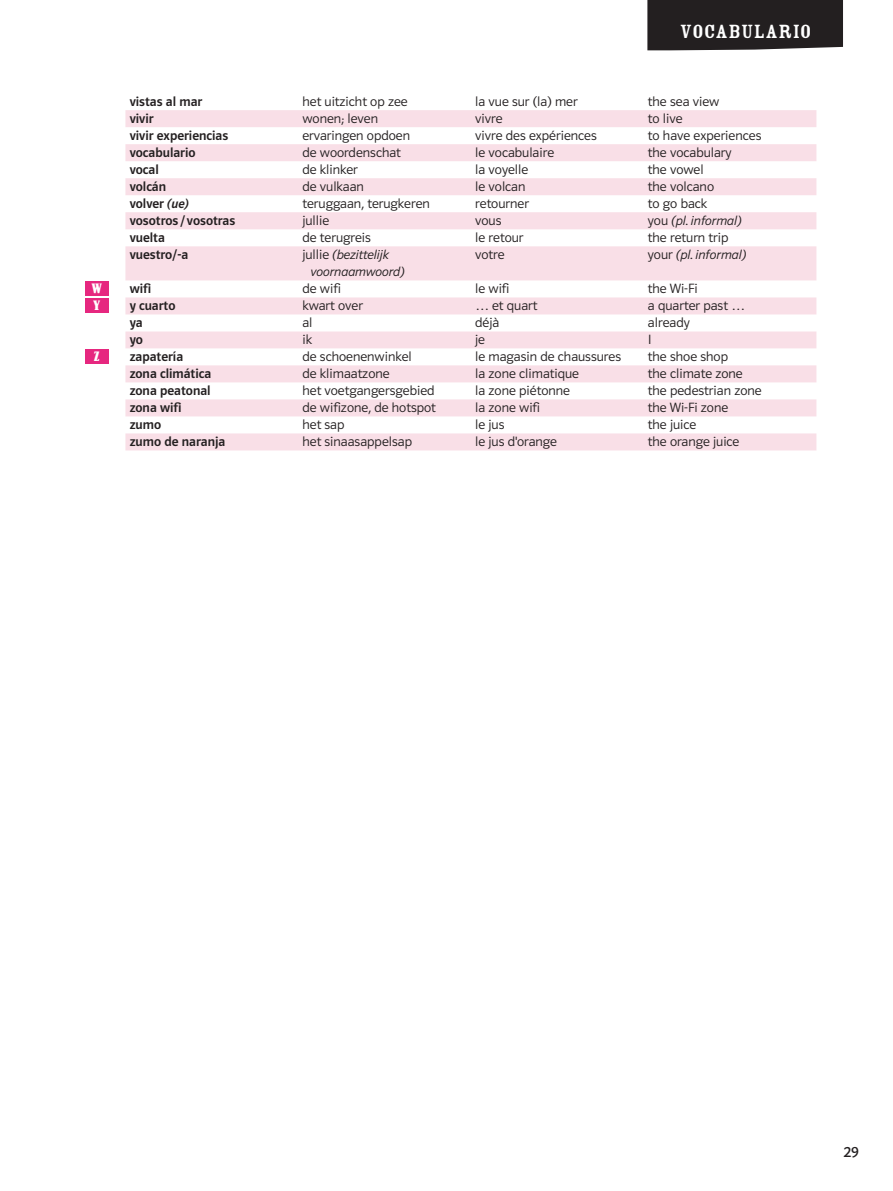
<style>
.page{position:relative;width:893px;height:1191px;background:#fff}
.page>*{position:absolute;margin:0;border:0;box-sizing:border-box;transform-origin:0 0}
.t1{font:21px "Rosewood Std Fill";letter-spacing:.005em;color:#fff}
.t2{font:15.75px "Polo ST11 K Buch";color:#231f20}
.c_vok_alph_vertaling{font:13.5px "Polo ST11 K Leicht";color:#231f20}
.c_vok_alph_spaanse_w{font:13.5px "Polo ST11 K Krftg";color:#231f20}
.c_vok_alph_vertaling-2{font:13.5px/17px "Polo 11 K Leicht Kursiv";color:#231f20}
.c_vok_aufg_ziffer_pa{font:condensed 12.15px "Bernard";color:#fff;scale:1.22 1}
.s1{font-family:"Polo 11 K Krftg Kursiv"}
.s2{font-family:"Polo ST11 K Leicht"}
</style>
<div class="page">
<div style="left:647px;top:0;width:196px;height:50px;background:#231f20"></div>
<svg style="left:125px;top:110px;width:691px;height:340px;fill:#f9dfe7"></svg>
<div style="left:85px;top:281px;width:23px;height:15px;background:#e6277f"></div>
<div style="left:85px;top:298px;width:23px;height:15px;background:#e6277f"></div>
<div style="left:85px;top:349px;width:23px;height:15px;background:#e6277f"></div>
<h1 class="t1" style="left:680px;top:20px;width:133px">VOCABULARIO</h1>
<p class="c_vok_alph_spaanse_w" style="left:130px;top:94px;width:74px">vistas al mar</p>
<p class="c_vok_alph_vertaling" style="left:302px;top:94px;width:107px">het uitzicht op zee</p>
<p class="c_vok_alph_vertaling" style="left:475px;top:94px;width:104px">la vue sur (la) mer</p>
<p class="c_vok_alph_vertaling" style="left:648px;top:94px;width:73px">the sea view</p>
<p class="c_vok_alph_spaanse_w" style="left:130px;top:111px;width:25px">vivir</p>
<p class="c_vok_alph_vertaling" style="left:302px;top:111px;width:77px">wonen; leven</p>
<p class="c_vok_alph_vertaling" style="left:475px;top:111px;width:29px">vivre</p>
<p class="c_vok_alph_vertaling" style="left:648px;top:111px;width:36px">to live</p>
<p class="c_vok_alph_spaanse_w" style="left:130px;top:128px;width:100px">vivir experiencias</p>
<p class="c_vok_alph_vertaling" style="left:302px;top:128px;width:109px">ervaringen opdoen</p>
<p class="c_vok_alph_vertaling" style="left:475px;top:128px;width:123px">vivre des expériences</p>
<p class="c_vok_alph_vertaling" style="left:648px;top:128px;width:115px">to have experiences</p>
<p class="c_vok_alph_spaanse_w" style="left:130px;top:145px;width:67px">vocabulario</p>
<p class="c_vok_alph_vertaling" style="left:302px;top:145px;width:100px">de woordenschat</p>
<p class="c_vok_alph_vertaling" style="left:475px;top:145px;width:81px">le vocabulaire</p>
<p class="c_vok_alph_vertaling" style="left:648px;top:145px;width:85px">the vocabulary</p>
<p class="c_vok_alph_spaanse_w" style="left:130px;top:162px;width:31px">vocal</p>
<p class="c_vok_alph_vertaling" style="left:302px;top:162px;width:57px">de klinker</p>
<p class="c_vok_alph_vertaling" style="left:475px;top:162px;width:55px">la voyelle</p>
<p class="c_vok_alph_vertaling" style="left:648px;top:162px;width:57px">the vowel</p>
<p class="c_vok_alph_spaanse_w" style="left:130px;top:179px;width:38px">volcán</p>
<p class="c_vok_alph_vertaling" style="left:302px;top:179px;width:63px">de vulkaan</p>
<p class="c_vok_alph_vertaling" style="left:475px;top:179px;width:52px">le volcan</p>
<p class="c_vok_alph_vertaling" style="left:648px;top:179px;width:68px">the volcano</p>
<p class="c_vok_alph_spaanse_w" style="left:130px;top:196px;width:61px">volver <span class="s1">(ue)</span></p>
<p class="c_vok_alph_vertaling" style="left:302px;top:196px;width:129px">teruggaan, terugkeren</p>
<p class="c_vok_alph_vertaling" style="left:475px;top:196px;width:55px">retourner</p>
<p class="c_vok_alph_vertaling" style="left:648px;top:196px;width:61px">to go back</p>
<p class="c_vok_alph_spaanse_w" style="left:130px;top:213px;width:107px">vosotros / vosotras</p>
<p class="c_vok_alph_vertaling" style="left:302px;top:213px;width:28px">jullie</p>
<p class="c_vok_alph_vertaling" style="left:475px;top:213px;width:28px">vous</p>
<p class="c_vok_alph_vertaling-2" style="left:648px;top:212px;width:95px"><span class="s2">you</span> (pl. informal)</p>
<p class="c_vok_alph_spaanse_w" style="left:130px;top:230px;width:37px">vuelta</p>
<p class="c_vok_alph_vertaling" style="left:302px;top:230px;width:70px">de terugreis</p>
<p class="c_vok_alph_vertaling" style="left:475px;top:230px;width:50px">le retour</p>
<p class="c_vok_alph_vertaling" style="left:648px;top:230px;width:82px">the return trip</p>
<p class="c_vok_alph_spaanse_w" style="left:130px;top:247px;width:60px">vuestro/-a</p>
<p class="c_vok_alph_vertaling-2" style="left:311px;top:246px;width:95px;text-indent:-9px"><span class="s2">jullie</span> (bezittelijk voornaamwoord)</p>
<p class="c_vok_alph_vertaling" style="left:475px;top:247px;width:31px">votre</p>
<p class="c_vok_alph_vertaling-2" style="left:648px;top:246px;width:100px"><span class="s2">your</span> (pl. informal)</p>
<p class="c_vok_aufg_ziffer_pa" style="left:91px;top:282px;width:10px">W</p>
<p class="c_vok_alph_spaanse_w" style="left:130px;top:281px;width:23px">wifi</p>
<p class="c_vok_alph_vertaling" style="left:302px;top:281px;width:40px">de wifi</p>
<p class="c_vok_alph_vertaling" style="left:475px;top:281px;width:36px">le wifi</p>
<p class="c_vok_alph_vertaling" style="left:648px;top:281px;width:51px">the Wi-Fi</p>
<p class="c_vok_aufg_ziffer_pa" style="left:93px;top:299px;width:7px">Y</p>
<p class="c_vok_alph_spaanse_w" style="left:130px;top:298px;width:47px">y cuarto</p>
<p class="c_vok_alph_vertaling" style="left:302px;top:298px;width:62px">kwart over</p>
<p class="c_vok_alph_vertaling" style="left:475px;top:298px;width:64px">… et quart</p>
<p class="c_vok_alph_vertaling" style="left:648px;top:298px;width:98px">a quarter past …</p>
<p class="c_vok_alph_spaanse_w" style="left:130px;top:315px;width:15px">ya</p>
<p class="c_vok_alph_vertaling" style="left:302px;top:315px;width:12px">al</p>
<p class="c_vok_alph_vertaling" style="left:475px;top:315px;width:26px">déjà</p>
<p class="c_vok_alph_vertaling" style="left:648px;top:315px;width:43px">already</p>
<p class="c_vok_alph_spaanse_w" style="left:130px;top:332px;width:15px">yo</p>
<p class="c_vok_alph_vertaling" style="left:302px;top:332px;width:11px">ik</p>
<p class="c_vok_alph_vertaling" style="left:475px;top:332px;width:11px">je</p>
<p class="c_vok_alph_vertaling" style="left:648px;top:332px;width:5px">I</p>
<p class="c_vok_aufg_ziffer_pa" style="left:94px;top:350px;width:6px">Z</p>
<p class="c_vok_alph_spaanse_w" style="left:130px;top:349px;width:55px">zapatería</p>
<p class="c_vok_alph_vertaling" style="left:302px;top:349px;width:111px">de schoenenwinkel</p>
<p class="c_vok_alph_vertaling" style="left:475px;top:349px;width:147px">le magasin de chaussures</p>
<p class="c_vok_alph_vertaling" style="left:648px;top:349px;width:82px">the shoe shop</p>
<p class="c_vok_alph_spaanse_w" style="left:130px;top:366px;width:83px">zona climática</p>
<p class="c_vok_alph_vertaling" style="left:302px;top:366px;width:89px">de klimaatzone</p>
<p class="c_vok_alph_vertaling" style="left:475px;top:366px;width:105px">la zone climatique</p>
<p class="c_vok_alph_vertaling" style="left:648px;top:366px;width:96px">the climate zone</p>
<p class="c_vok_alph_spaanse_w" style="left:130px;top:383px;width:82px">zona peatonal</p>
<p class="c_vok_alph_vertaling" style="left:302px;top:383px;width:134px">het voetgangersgebied</p>
<p class="c_vok_alph_vertaling" style="left:475px;top:383px;width:96px">la zone piétonne</p>
<p class="c_vok_alph_vertaling" style="left:648px;top:383px;width:115px">the pedestrian zone</p>
<p class="c_vok_alph_spaanse_w" style="left:130px;top:400px;width:53px">zona wifi</p>
<p class="c_vok_alph_vertaling" style="left:302px;top:400px;width:135px">de wifizone, de hotspot</p>
<p class="c_vok_alph_vertaling" style="left:475px;top:400px;width:67px">la zone wifi</p>
<p class="c_vok_alph_vertaling" style="left:648px;top:400px;width:82px">the Wi-Fi zone</p>
<p class="c_vok_alph_spaanse_w" style="left:130px;top:417px;width:33px">zumo</p>
<p class="c_vok_alph_vertaling" style="left:302px;top:417px;width:44px">het sap</p>
<p class="c_vok_alph_vertaling" style="left:475px;top:417px;width:31px">le jus</p>
<p class="c_vok_alph_vertaling" style="left:648px;top:417px;width:50px">the juice</p>
<p class="c_vok_alph_spaanse_w" style="left:130px;top:434px;width:97px">zumo de naranja</p>
<p class="c_vok_alph_vertaling" style="left:302px;top:434px;width:111px">het sinaasappelsap</p>
<p class="c_vok_alph_vertaling" style="left:475px;top:434px;width:83px">le jus d'orange</p>
<p class="c_vok_alph_vertaling" style="left:648px;top:434px;width:93px">the orange juice</p>
<p class="t2" style="left:844px;top:1142px;width:17px">29</p>
</div>
